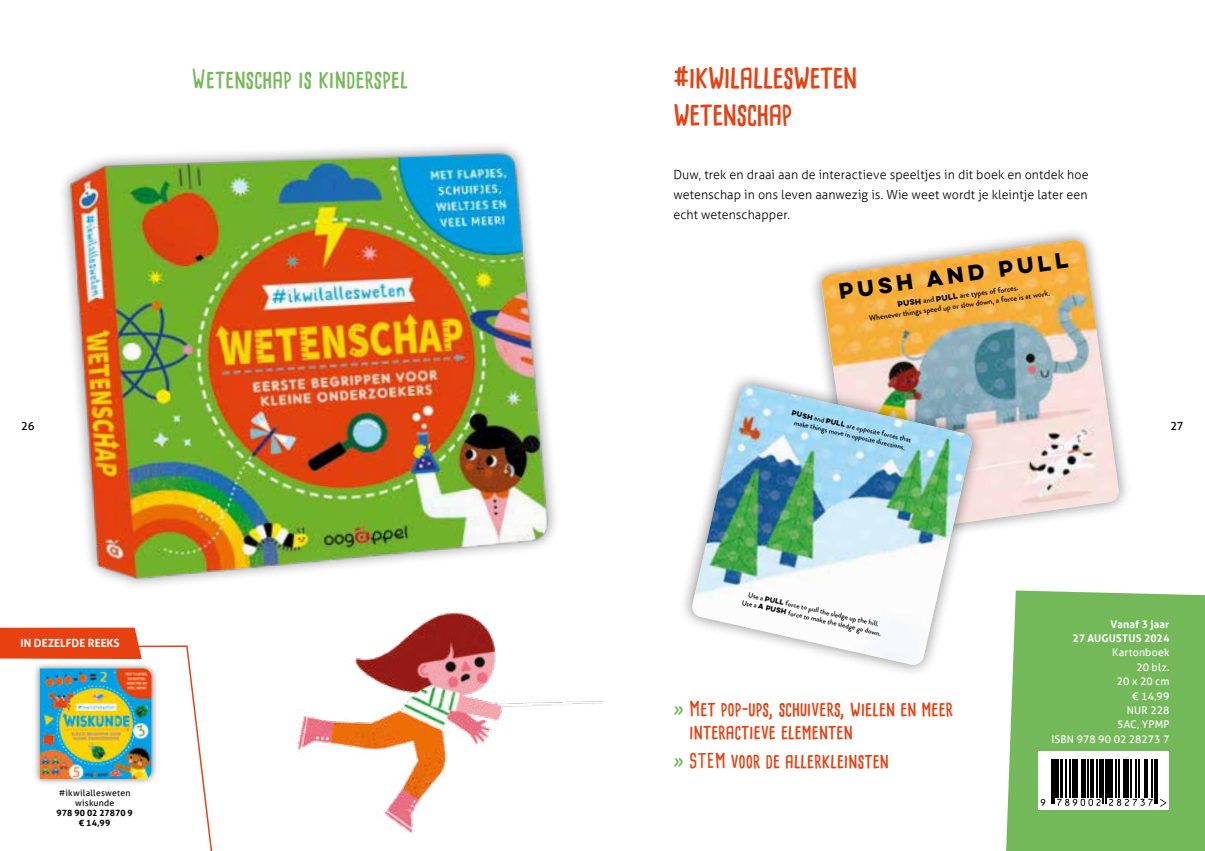
<style>
.page{position:relative;width:1205px;height:851px;background:#fff}
.page>*{position:absolute;margin:0;border:0;box-sizing:border-box;transform-origin:0 0}
.t1{font:700 31.25px/37.5px "Cardenio Modern";letter-spacing:-.02em;color:#e74011}
.t2{font:700 25px "Cardenio Modern";color:#74b959}
.t3{font:700 20px/22.5px "Cardenio Modern";color:#e74011}
.t4{font:700 19.75px "Lulo Clean One";color:#000}
.t5{font:300 12.5px/20px "Aller";letter-spacing:.005em;color:#000;text-align:justify}
.t6{font:700 11.25px "Aller";color:#fff}
.t7{font:11.25px "Aller";color:#000}
.t8{font:10.62px/14.4px "Aller";letter-spacing:.01em;color:#fff;text-align:right}
.t9{font:700 10.62px/14.4px "Aller";letter-spacing:.015em;color:#fff;text-align:right}
.t10{font:8.75px/10px "Aller";letter-spacing:.02em;color:#000;text-align:center}
.t11{font:700 8.75px/10px "Aller";color:#000;text-align:center}
.t12{font:500 8px/9.9px "Brandon Grotesque";color:#000;text-align:center}
.t13{font:500 7.25px/9px "Brandon Grotesque";color:#000;text-align:center}
.s1{font-family:"Lulo Clean One";font-weight:700;font-size:7.12px}
.s2{font-family:"Lulo Clean One";font-weight:700;font-size:6.38px}
.s3{color:#74b959}
</style>
<div class="page">
<div style="left:1006px;top:590px;width:199px;height:260px;background:#74b959"></div>
<div style="left:1039px;top:751px;width:130px;height:59px;background:#fff"></div>
<svg style="left:1041px;top:759px;width:121px;height:48px"></svg>
<hr style="left:1051px;top:759px;width:1px;height:44px;background:#000">
<hr style="left:1053px;top:759px;width:1px;height:44px;background:#000">
<hr style="left:1055px;top:759px;width:4px;height:38px;background:#000">
<hr style="left:1060px;top:759px;width:2px;height:38px;background:#000">
<hr style="left:1066px;top:759px;width:1px;height:38px;background:#000">
<hr style="left:1069px;top:759px;width:1px;height:38px;background:#000">
<hr style="left:1072px;top:759px;width:1px;height:38px;background:#000">
<hr style="left:1074px;top:759px;width:4px;height:38px;background:#000">
<hr style="left:1081px;top:759px;width:2px;height:38px;background:#000">
<hr style="left:1085px;top:759px;width:1px;height:38px;background:#000">
<hr style="left:1087px;top:759px;width:1px;height:38px;background:#000">
<hr style="left:1090px;top:759px;width:4px;height:38px;background:#000">
<hr style="left:1096px;top:759px;width:1px;height:38px;background:#000">
<hr style="left:1099px;top:759px;width:2px;height:38px;background:#000">
<hr style="left:1103px;top:759px;width:1px;height:44px;background:#000">
<hr style="left:1105px;top:759px;width:1px;height:44px;background:#000">
<hr style="left:1107px;top:759px;width:2px;height:38px;background:#000">
<hr style="left:1110px;top:759px;width:3px;height:38px;background:#000">
<hr style="left:1115px;top:759px;width:1px;height:38px;background:#000">
<hr style="left:1118px;top:759px;width:1px;height:38px;background:#000">
<hr style="left:1123px;top:759px;width:2px;height:38px;background:#000">
<hr style="left:1126px;top:759px;width:2px;height:38px;background:#000">
<hr style="left:1131px;top:759px;width:1px;height:38px;background:#000">
<hr style="left:1135px;top:759px;width:1px;height:38px;background:#000">
<hr style="left:1138px;top:759px;width:2px;height:38px;background:#000">
<hr style="left:1144px;top:759px;width:1px;height:38px;background:#000">
<hr style="left:1146px;top:759px;width:1px;height:38px;background:#000">
<hr style="left:1151px;top:759px;width:1px;height:38px;background:#000">
<hr style="left:1154px;top:759px;width:1px;height:44px;background:#000">
<hr style="left:1156px;top:759px;width:2px;height:44px;background:#000">
<svg style="left:1160px;top:798px;width:7px;height:8px"></svg>
<svg style="left:1040px;top:798px;width:5px;height:7px"></svg>
<svg style="left:1057px;top:798px;width:43px;height:7px"></svg>
<svg style="left:1109px;top:798px;width:44px;height:7px"></svg>
<img style="left:62px;top:145px;width:494px;height:441px">
<div style="left:808px;top:227px;width:324px;height:322px;background:#000;opacity:.5"></div>
<img style="left:821px;top:240px;width:298px;height:296px">
<svg style="left:136px;top:645px;width:76px;height:205px"></svg>
<svg style="left:0;top:627px;width:142px;height:32px;background:#e8491d"></svg>
<div style="left:33px;top:661px;width:125px;height:125px;background:#000;opacity:.5"></div>
<img style="left:40px;top:668px;width:112px;height:111px">
<div style="left:679px;top:372px;width:306px;height:306px;background:#000;opacity:.5"></div>
<img style="left:691px;top:385px;width:281px;height:280px">
<img style="left:296px;top:611px;width:306px;height:227px">
<h2 class="t2" style="left:192px;top:67px;width:218px">Wetenschap is kinderspel</h2>
<h1 class="t1" style="left:673px;top:58px;width:186px">#ikwilallesweten wetenschap</h1>
<h3 class="t5" style="left:673px;top:166px;width:417px">Duw, trek en draai aan de interactieve speeltjes in dit boek en ontdek hoe wetenschap in ons leven aanwezig is. Wie weet wordt je kleintje later een echt wetenschapper.</h3>
<h3 class="t4" style="left:837px;top:281px;width:237px;rotate:-8deg">Push and Pull</h3>
<p class="t12" style="left:867px;top:304px;width:184px;rotate:-8deg"><span class="s1">PUSH</span> and <span class="s1">PULL</span> are types of forces.<br>Whenever things speed up or slow down, a force is at work.</p>
<p class="t13" style="left:793px;top:409px;width:124px;rotate:13deg"><span class="s2">PUSH</span> and <span class="s2">PULL</span> are opposite forces that make things move in opposite directions.</p>
<h3 class="t7" style="left:21px;top:421px;width:15px">26</h3>
<h3 class="t7" style="left:1170px;top:421px;width:15px">27</h3>
<h3 class="t6" style="left:21px;top:636px;width:101px">IN DEZELFDE REEKS</h3>
<p class="t10" style="left:59px;top:788px;width:73px">#ikwilallesweten wiskunde</p>
<p class="t11" style="left:57px;top:807px;width:78px">978 90 02 27870 9 € 14,99</p>
<p class="t13" style="left:745px;top:589px;width:144px;rotate:13deg">Use a <span class="s2">PULL</span> force to pull the sledge up the hill.<br>Use a <span class="s2">A PUSH</span> force to make the sledge go down.</p>
<h3 class="t3" style="left:689px;top:698px;width:265px;text-indent:-16px"><span class="s3">»</span> Met pop-ups, schuivers, wielen en meer interactieve elementen</h3>
<h3 class="t3" style="left:673px;top:750px;width:217px"><span class="s3">»</span> STEM voor de allerkleinsten</h3>
<h3 class="t9" style="left:1072px;top:616px;width:98px">Vanaf 3 jaar<br>27 AUGUSTUS 2024</h3>
<h3 class="t8" style="left:1051px;top:646px;width:120px">Kartonboek<br>20 blz.<br>20 x 20 cm<br>€ 14,99<br>NUR 228<br>5AC, YPMP<br>ISBN 978 90 02 28273 7</h3>
</div>
